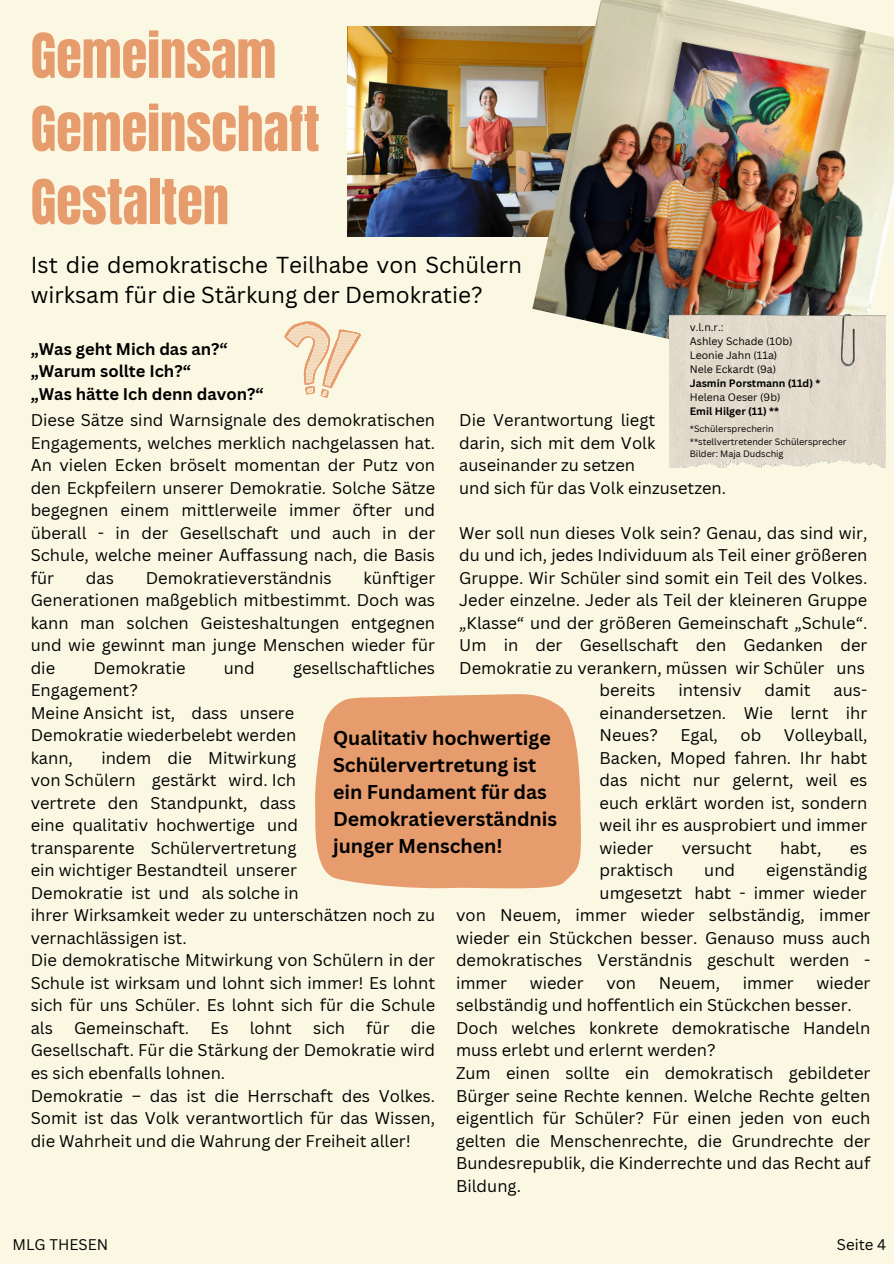
<style>
.page{position:relative;width:894px;height:1264px;background:#fff}
.page>*{position:absolute;margin:0;border:0;box-sizing:border-box;transform-origin:0 0}
.t1{font:52.5px/73.2px "Anton";color:#e69c6d}
.t2{font:22.5px/30.3px "Canva Sans";color:#000}
.t3{font:700 19.5px/27px "Canva Sans";color:#000}
.t4{font:16.5px/22.5px "Canva Sans";color:#000;text-align:justify}
.t5{font:700 16.5px/22.5px "Canva Sans";color:#000}
.t6{font:15px "Canva Sans";color:#000}
.t7{font:10.5px "Canva Sans";color:#000}
.t8{font:700 10.5px "Canva Sans";color:#000}
.t9{font:9px "Canva Sans";color:#000}
</style>
<div class="page">
<div style="left:0;top:0;width:893px;height:1263px;background:#faf8e2"></div>
<img style="left:347px;top:27px;width:185px;height:209px">
<img style="left:532px;top:0;width:361px;height:380px">
<img style="left:669px;top:314px;width:216px;height:153px">
<svg style="left:315px;top:694px;width:266px;height:195px;background:#e7a274"></svg>
<svg style="left:284px;top:321px;width:77px;height:76px"></svg>
<p class="t1" style="left:31px;top:20px;width:290px">Gemeinsam<br>Gemeinschaft<br>Gestalten</p>
<h2 class="t2" style="left:31px;top:249px;width:493px">Ist die demokratische Teilhabe von Schülern wirksam für die Stärkung der Demokratie?</h2>
<p class="t7" style="left:689px;top:319px;width:35px">v.l.n.r.:</p>
<p class="t7" style="left:689px;top:333px;width:104px">Ashley Schade (10b)</p>
<h5 class="t7" style="left:689px;top:347px;width:89px">Leonie Jahn (11a)</h5>
<h6 class="t7" style="left:689px;top:361px;width:88px">Nele Eckardt (9a)</h6>
<h6 class="t8" style="left:689px;top:375px;width:132px">Jasmin Porstmann (11d) *</h6>
<h6 class="t7" style="left:689px;top:389px;width:92px">Helena Oeser (9b)</h6>
<h6 class="t8" style="left:689px;top:403px;width:91px">Emil Hilger (11) **</h6>
<h6 class="t9" style="left:689px;top:423px;width:85px">*Schülersprecherin</h6>
<p class="t9" style="left:689px;top:435px;width:158px">**stellvertretender Schülersprecher</p>
<p class="t5" style="left:31px;top:337px;width:234px">„Was geht Mich das an?“ „Warum sollte Ich?“<br>„Was hätte Ich denn davon?“</p>
<p class="t4" style="left:31px;top:408px;width:406px">Diese Sätze sind Warnsignale des demokratischen Engagements, welches merklich nachgelassen hat.<br>An vielen Ecken bröselt momentan der Putz von den Eckpfeilern unserer Demokratie. Solche Sätze begegnen einem mittlerweile immer öfter und überall - in der Gesellschaft und auch in der Schule, welche meiner Auffassung nach, die Basis für</p>
<p class="t4" style="left:459px;top:408px;width:197px">Die Verantwortung liegt darin, sich mit dem Volk auseinander zu setzen</p>
<p class="t4" style="left:459px;top:476px;width:268px">und sich für das Volk einzusetzen.</p>
<p class="t4" style="left:459px;top:521px;width:409px">Wer soll nun dieses Volk sein? Genau, das sind wir, du und ich, jedes Individuum als Teil einer größeren Gruppe. Wir Schüler sind somit ein Teil des Volkes.<br>Jeder einzelne. Jeder als Teil der kleineren Gruppe „Klasse“ und der größeren Gemeinschaft „Schule“.<br>Um in der Gesellschaft den Gedanken der Demokratie zu verankern, müssen wir Schüler uns</p>
<h6 class="t9" style="left:689px;top:447px;width:95px">Bilder: Maja Dudschig</h6>
<p class="t4" style="left:31px;top:566px;width:406px;text-indent:333px">künftiger Generationen maßgeblich mitbestimmt. Doch was kann man solchen Geisteshaltungen entgegnen und wie gewinnt man junge Menschen wieder für die</p>
<p class="t4" style="left:86px;top:566px;width:30px">das</p>
<p class="t4" style="left:146px;top:566px;width:187px">Demokratieverständnis</p>
<p class="t4" style="left:93px;top:656px;width:94px">Demokratie</p>
<p class="t4" style="left:224px;top:656px;width:32px">und</p>
<p class="t4" style="left:293px;top:656px;width:144px">gesellschaftliches</p>
<p class="t4" style="left:31px;top:678px;width:109px">Engagement?</p>
<p class="t4" style="left:31px;top:701px;width:267px;text-align:left">Meine Ansicht ist, dass unsere<br>Demokratie wiederbelebt werden kann,</p>
<h3 class="t4" style="left:599px;top:678px;width:57px">bereits</h3>
<h3 class="t4" style="left:678px;top:678px;width:65px">intensiv</h3>
<h3 class="t4" style="left:764px;top:678px;width:48px">damit</h3>
<h3 class="t4" style="left:599px;top:678px;width:269px;text-indent:234px">aus&shy;einandersetzen. Wie lernt ihr Neues?</h3>
<h3 class="t4" style="left:599px;top:723px;width:269px;text-indent:184px">Volleyball, Backen, Moped fahren. Ihr habt das nicht nur gelernt, weil es euch erklärt worden ist, sondern weil ihr es ausprobiert und immer wieder</h3>
<h3 class="t4" style="left:680px;top:723px;width:39px">Egal,</h3>
<h3 class="t4" style="left:740px;top:723px;width:22px">ob</h3>
<p class="t3" style="left:333px;top:724px;width:226px">Qualitativ hochwertige<br>Schülervertretung ist ein Fundament für das<br>Demokratieverständnis junger Menschen!</p>
<p class="t4" style="left:31px;top:746px;width:269px;text-align:left;text-indent:71px">indem die Mitwirkung von Schülern gestärkt wird. Ich vertrete den Standpunkt, dass eine qualitativ hochwertige und transparente Schülervertretung ein wichtiger Bestandteil unserer<br>Demokratie ist und als solche in</p>
<h3 class="t4" style="left:681px;top:836px;width:72px">versucht</h3>
<h3 class="t4" style="left:780px;top:836px;width:43px">habt,</h3>
<h3 class="t4" style="left:849px;top:836px;width:19px">es</h3>
<h3 class="t4" style="left:599px;top:858px;width:269px;text-align:right">eigenständig<br>umgesetzt habt - immer wieder</h3>
<h6 class="t4" style="left:456px;top:903px;width:415px">von Neuem, immer wieder selbständig, immer wieder ein Stückchen besser. Genauso muss auch demokratisches Verständnis geschult werden - immer</h6>
<h3 class="t4" style="left:599px;top:858px;width:75px">praktisch</h3>
<h3 class="t4" style="left:704px;top:858px;width:32px">und</h3>
<p class="t4" style="left:31px;top:903px;width:406px;text-align:left">ihrer Wirksamkeit weder zu unterschätzen noch zu vernachlässigen ist.<br>Die demokratische Mitwirkung von Schülern in der Schule ist wirksam und lohnt sich immer! Es lohnt sich für uns Schüler. Es lohnt sich für die Schule als</p>
<h6 class="t4" style="left:456px;top:971px;width:415px;text-align:left;text-indent:360px">wieder selbständig und hoffentlich ein Stückchen besser.<br>Doch welches konkrete demokratische Handeln muss erlebt und erlernt werden?</h6>
<h6 class="t4" style="left:456px;top:1061px;width:415px">Zum einen sollte ein demokratisch gebildeter Bürger seine Rechte kennen. Welche Rechte gelten eigentlich für Schüler? Für einen jeden von euch gelten die Menschenrechte, die Grundrechte der Bundesrepublik, die Kinderrechte und das Recht auf Bildung.</h6>
<h6 class="t4" style="left:529px;top:971px;width:55px">wieder</h6>
<h6 class="t4" style="left:606px;top:971px;width:31px">von</h6>
<h6 class="t4" style="left:658px;top:971px;width:63px">Neuem,</h6>
<h6 class="t4" style="left:742px;top:971px;width:53px">immer</h6>
<p class="t4" style="left:74px;top:1016px;width:117px">Gemeinschaft.</p>
<p class="t4" style="left:210px;top:1016px;width:20px">Es</p>
<p class="t4" style="left:250px;top:1016px;width:44px">lohnt</p>
<p class="t4" style="left:313px;top:1016px;width:33px">sich</p>
<p class="t4" style="left:366px;top:1016px;width:25px">für</p>
<p class="t4" style="left:31px;top:1016px;width:406px;text-indent:380px">die Gesellschaft. Für die Stärkung der Demokratie wird es sich ebenfalls lohnen.</p>
<p class="t4" style="left:31px;top:1083px;width:406px">Demokratie – das ist die Herrschaft des Volkes.<br>Somit ist das Volk verantwortlich für das Wissen, die Wahrheit und die Wahrung der Freiheit aller!</p>
<h6 class="t6" style="left:13px;top:1234px;width:97px">MLG THESEN</h6>
<h6 class="t6" style="left:836px;top:1234px;width:51px">Seite 4</h6>
</div>
